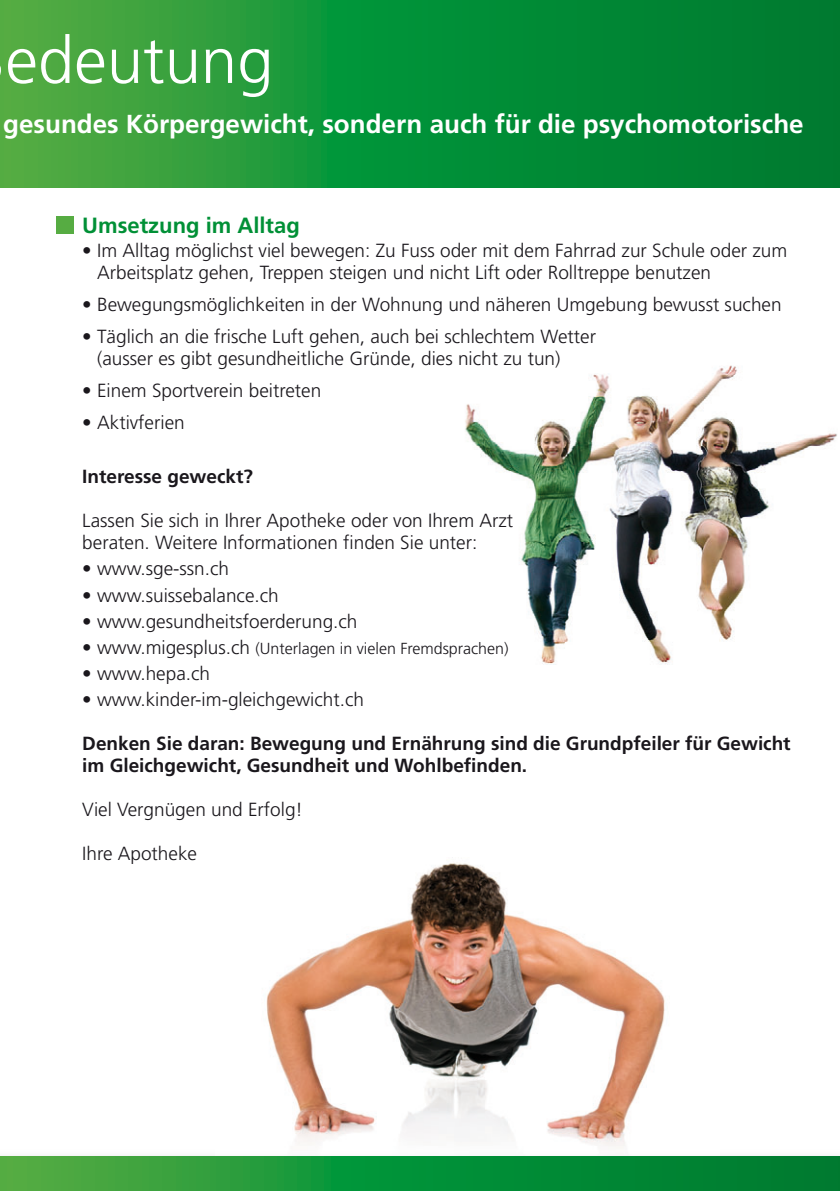
<style>
.page{position:relative;width:840px;height:1191px;background:#fff}
.page>*{position:absolute;margin:0;border:0;box-sizing:border-box;transform-origin:0 0}
.t1{font:300 65.2px "Frutiger";color:#fff}
.t2{font:700 26px "Frutiger";color:#fff}
.t3{font:700 22px "Frutiger";color:#009036}
.t4{font:300 19px/22px "Frutiger";color:#1a171c}
.t5{font:700 19px/22px "Frutiger";color:#1a171c}
.t6{font:300 16px "Frutiger";color:#1a171c}
.s1{font-size:19px}
</style>
<div class="page">
<img style="left:266px;top:863px;width:399px;height:283px">
<img style="left:465px;top:365px;width:371px;height:300px">
<div style="left:57px;top:216px;width:17px;height:17px;background:#56ac42"></div>
<img style="left:0;top:1156px;width:839px;height:1px">
<img style="left:215px;top:1146px;width:504px;height:11px">
<svg style="left:0;top:1157px;width:839px;height:33px;background:#169238"></svg>
<svg style="left:0;top:0;width:839px;height:188px;background:#159238"></svg>
<h1 class="t1" style="left:5px;top:34px;width:269px">edeutung</h1>
<h2 class="t2" style="left:3px;top:113px;width:801px">gesundes Körpergewicht, sondern auch für die psychomotorische</h2>
<p class="t3" style="left:82px;top:216px;width:219px">Umsetzung im Alltag</p>
<p class="t4" style="left:97px;top:241px;width:691px;text-indent:-15px">• Im Alltag möglichst viel bewegen: Zu Fuss oder mit dem Fahrrad zur Schule oder zum<br>Arbeitsplatz gehen, Treppen steigen und nicht Lift oder Rolltreppe benutzen</p>
<p class="t4" style="left:82px;top:295px;width:700px">• Bewegungsmöglichkeiten in der Wohnung und näheren Umgebung bewusst suchen</p>
<p class="t4" style="left:97px;top:327px;width:500px;text-indent:-15px">• Täglich an die frische Luft gehen, auch bei schlechtem Wetter (ausser es gibt gesundheitliche Gründe, dies nicht zu tun)</p>
<p class="t4" style="left:82px;top:381px;width:240px">• Einem Sportverein beitreten</p>
<p class="t4" style="left:82px;top:413px;width:104px">• Aktivferien</p>
<p class="t5" style="left:82px;top:467px;width:172px">Interesse geweckt?</p>
<p class="t4" style="left:82px;top:511px;width:432px">Lassen Sie sich in Ihrer Apotheke oder von Ihrem Arzt beraten. Weitere Informationen finden Sie unter:</p>
<p class="t4" style="left:82px;top:559px;width:148px">• www.sge-ssn.ch</p>
<p class="t4" style="left:82px;top:585px;width:198px">• www.suissebalance.ch</p>
<p class="t4" style="left:82px;top:611px;width:276px">• www.gesundheitsfoerderung.ch</p>
<p class="t6" style="left:82px;top:641px;width:427px"><span class="s1">• www.migesplus.ch</span> (Unterlagen in vielen Fremdsprachen)</p>
<p class="t4" style="left:82px;top:663px;width:129px">• www.hepa.ch</p>
<p class="t4" style="left:82px;top:689px;width:283px">• www.kinder-im-gleichgewicht.ch</p>
<p class="t5" style="left:82px;top:733px;width:709px">Denken Sie daran: Bewegung und Ernährung sind die Grundpfeiler für Gewicht im Gleichgewicht, Gesundheit und Wohlbefinden.</p>
<p class="t4" style="left:82px;top:799px;width:222px">Viel Vergnügen und Erfolg!</p>
<p class="t4" style="left:82px;top:843px;width:116px">Ihre Apotheke</p>
</div>
